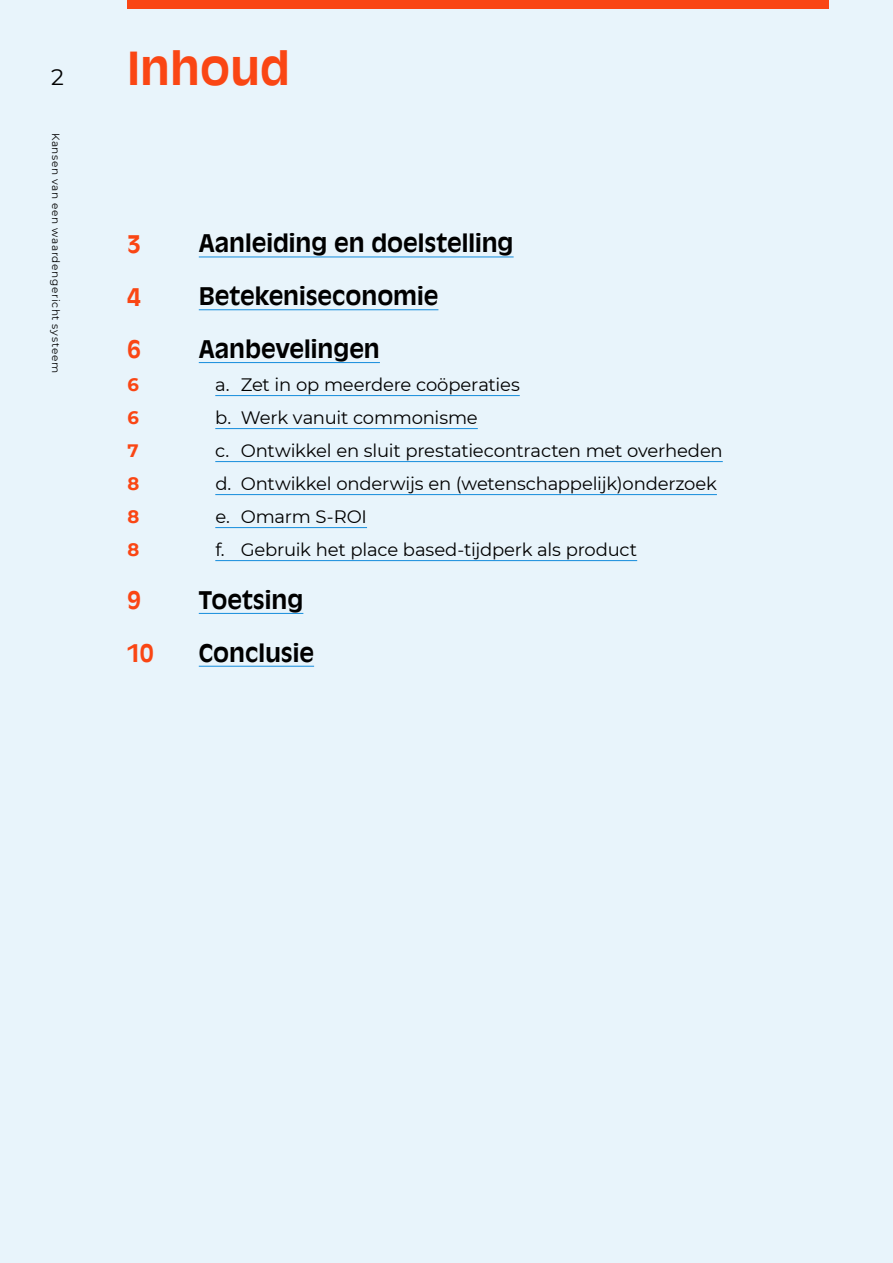
<style>
.page{position:relative;width:893px;height:1263px;background:#e8f4fb}
.page>*{position:absolute;margin:0;border:0;box-sizing:border-box;transform-origin:0 0}
.t1{font:700 45px "Antique Olive Std";color:#fa4614}
.t2{font:700 24px "Antique Olive Std";letter-spacing:-.005em;color:#000}
.t3{font:700 24px "Antique Olive Std";color:#fa4614}
.t4{font:22.5px "Montserrat";color:#000}
.t5{font:18px/33px "Montserrat";letter-spacing:-.015em;color:#000}
.t6{font:700 18px/33px "Montserrat";color:#fa4614;text-align:justify}
.t7{font:10.5px "Montserrat";letter-spacing:.06em;color:#000}
</style>
<div class="page">
<div style="left:128px;top:0;width:701px;height:9px;background:#fa4614"></div>
<hr style="left:199px;top:257px;width:315px;height:1px;background:#148cdc">
<hr style="left:199px;top:309px;width:239px;height:1px;background:#148cdc">
<hr style="left:199px;top:362px;width:181px;height:1px;background:#148cdc">
<hr style="left:215px;top:395px;width:305px;height:1px;background:#148cdc">
<hr style="left:215px;top:428px;width:263px;height:1px;background:#148cdc">
<hr style="left:215px;top:461px;width:508px;height:1px;background:#148cdc">
<hr style="left:215px;top:494px;width:502px;height:1px;background:#148cdc">
<hr style="left:215px;top:527px;width:152px;height:1px;background:#148cdc">
<hr style="left:215px;top:560px;width:422px;height:1px;background:#148cdc">
<hr style="left:199px;top:613px;width:104px;height:1px;background:#148cdc">
<hr style="left:199px;top:666px;width:115px;height:1px;background:#148cdc">
<p class="t4" style="left:51px;top:61px;width:14px">2</p>
<p class="t7" style="left:63px;top:133px;width:242px;rotate:90deg">Kansen van een waardengericht systeem</p>
<h1 class="t1" style="left:128px;top:40px;width:164px">Inhoud</h1>
<h2 class="t3" style="left:128px;top:229px;width:15px">3</h2>
<h2 class="t3" style="left:128px;top:282px;width:15px">4</h2>
<h2 class="t3" style="left:128px;top:335px;width:15px">6</h2>
<p class="t6" style="left:128px;top:368px;width:13px">6<br>6<br>7<br>8<br>8<br>8</p>
<h2 class="t3" style="left:128px;top:586px;width:15px">9</h2>
<h2 class="t3" style="left:128px;top:638px;width:27px">10</h2>
<h2 class="t2" style="left:199px;top:229px;width:316px">Aanleiding en doelstelling</h2>
<h2 class="t2" style="left:199px;top:282px;width:241px">Betekeniseconomie</h2>
<h2 class="t2" style="left:199px;top:334px;width:183px">Aanbevelingen</h2>
<p class="t5" style="left:215px;top:368px;width:509px">a. Zet in op meerdere coöperaties<br>b. Werk vanuit commonisme<br>c. Ontwikkel en sluit prestatiecontracten met overheden d. Ontwikkel onderwijs en (wetenschappelijk)onderzoek e. Omarm S-ROI<br>f. Gebruik het place based-tijdperk als product</p>
<h2 class="t2" style="left:199px;top:585px;width:106px">Toetsing</h2>
<h2 class="t2" style="left:199px;top:638px;width:117px">Conclusie</h2>
</div>
